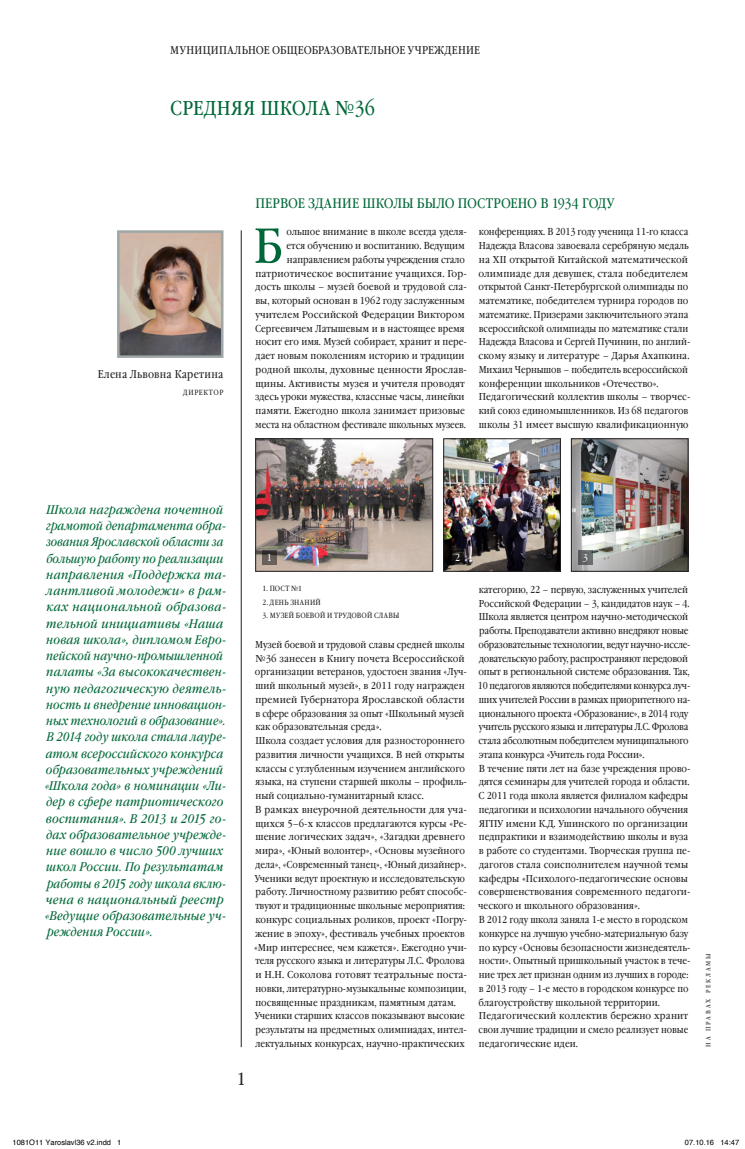
<style>
.page{position:relative;width:745px;height:1149px;background:#fff}
.page>*{position:absolute;margin:0;border:0;box-sizing:border-box;transform-origin:0 0}
.R-O8_Fonar{font:49.25px "Garamond Book Narrow C";color:#006838}
.R-O8_zagolovok{font:20px "Garamond Book Narrow C";letter-spacing:.02em;color:#006838}
.t1{font:17.5px "Garamond Book Narrow C";color:#231f20}
.R-O8_podzag{font:13.75px "Garamond Book Narrow C";letter-spacing:.01em;color:#006838}
.R-O8_vynos_Kursiv{font:italic 12.5px/16.2px "Garamond Book Narrow C";letter-spacing:.015em;color:#006838;scale:1.04 1}
.R-O8_forma{font:11.25px "Garamond Book Narrow C";letter-spacing:.02em;color:#231f20}
.R-O8_dir_FIO{font:11.25px "Garamond Book Narrow C";letter-spacing:.015em;color:#231f20}
.R-O8_Text{font:10px/13.8px "Garamond Book Narrow C";letter-spacing:-.005em;color:#231f20}
.R-O8_Text-2{font:10px/13.8px "Garamond Book Narrow C";letter-spacing:-.005em;color:#231f20;scale:1.07 1}
.R-O8_Fonar-2{font:10px/13.8px "Garamond Book Narrow C";color:#231f20;text-align:right}
.R-O8_Text-3{font:10px/13.8px "Garamond Book Narrow C";letter-spacing:-.025em;color:#231f20;scale:1.04 1}
.R-O8_Text-4{font:10px/13.8px "Garamond Book Narrow C";letter-spacing:-.005em;color:#231f20;scale:1.05 1}
._1_2_text_fonar{font:10px "Garamond Book Narrow C";color:#fff}
.ris_podpis{font:7.5px "Garamond Book Narrow C";letter-spacing:.03em;color:#231f20}
.t2{font:7.5px "Helvetica";color:#000}
.R-O8_dir_Dolzhn{font:7.5px "Garamond Book Narrow C";letter-spacing:.09em;color:#231f20}
.R-O8_Text-5{font:6.25px "Garamond Book Narrow C";letter-spacing:.3em;color:#231f20}
</style>
<div class="page">
<img style="left:120px;top:233px;width:100px;height:122px">
<div style="left:117px;top:230px;width:106px;height:128px;border:2px solid #9ea7a7"></div>
<img style="left:257px;top:441px;width:173px;height:128px">
<div style="left:255px;top:439px;width:177px;height:132px;border:1px solid #231f20"></div>
<img style="left:445px;top:441px;width:113px;height:128px">
<div style="left:443px;top:439px;width:117px;height:132px;border:1px solid #231f20"></div>
<img style="left:573px;top:441px;width:112px;height:128px">
<div style="left:571px;top:439px;width:116px;height:132px;border:1px solid #231f20"></div>
<svg style="left:262px;top:550px;width:14px;height:14px"></svg>
<svg style="left:450px;top:550px;width:14px;height:14px"></svg>
<svg style="left:578px;top:550px;width:14px;height:14px"></svg>
<hr style="left:241px;top:230px;width:1px;height:817px;background:#231f20">
<p class="R-O8_forma" style="left:170px;top:44px;width:311px">МУНИЦИПАЛЬНОЕ ОБЩЕОБРАЗОВАТЕЛЬНОЕ УЧРЕЖДЕНИЕ</p>
<p class="R-O8_zagolovok" style="left:170px;top:97px;width:206px">СРЕДНЯЯ ШКОЛА №36</p>
<p class="R-O8_dir_FIO" style="left:98px;top:368px;width:127px">Елена Львовна Каретина</p>
<p class="R-O8_dir_Dolzhn" style="left:183px;top:388px;width:42px">ДИРЕКТОР</p>
<p class="R-O8_podzag" style="left:255px;top:196px;width:360px">ПЕРВОЕ ЗДАНИЕ ШКОЛЫ БЫЛО ПОСТРОЕНО В 1934 ГОДУ</p>
<p class="R-O8_Fonar" style="left:253px;top:218px;width:31px">Б</p>
<p class="R-O8_Fonar-2" style="left:255px;top:225px;width:213px">ольшое внимание в школе всегда уделя-<br>ется обучению и воспитанию. Ведущим направлением работы учреждения стало патриотическое воспитание учащихся. Гор&shy;дость школы – музей боевой и трудовой сла&shy;вы, который основан в 1962 году заслуженным учителем Российской Федерации Виктором Сергеевичем Латышевым и в настоящее время носит его имя. Музей собирает, хранит и пере&shy;дает новым поколениям историю и традиции родной школы, духовные ценности Ярослав&shy;щины. Активисты музея и учителя проводят здесь уроки мужества, классные часы, линейки памяти. Ежегодно школа занимает призовые места на областном фестивале школьных музеев.</p>
<p class="R-O8_Text" style="left:478px;top:225px;width:213px">конференциях. В 2013 году ученица 11-го класса Надежда Власова завоевала серебряную медаль на XII открытой Китайской математической олимпиаде для девушек, стала победителем открытой Санкт-Петербургской олимпиады по математике, победителем турнира городов по математике. Призерами заключительного этапа всероссийской олимпиады по математике стали Надежда Власова и Сергей Пучинин, по англий&shy;скому языку и литературе – Дарья Ахапкина.<br>Михаил Чернышов – победитель всероссийской конференции школьников «Отечество».</p>
<p class="R-O8_Text-4" style="left:478px;top:390px;width:203px">Педагогический коллектив школы – творчес&shy;кий союз единомышленников. Из 68 педагогов школы 31 имеет высшую квалификационную</p>
<p class="R-O8_vynos_Kursiv" style="left:45px;top:502px;width:176px">Школа награждена почетной грамотой департамента обра&shy;зования Ярославской области за большую работу по реализации направления «Поддержка та&shy;лантливой молодежи» в рам&shy;ках национальной образова&shy;тельной инициативы «Наша новая школа», дипломом Евро&shy;пейской научно-промышленной палаты «За высококачествен&shy;ную педагогическую деятель&shy;ность и внедрение инновацион&shy;ных технологий в образование».<br>В 2014 году школа стала лауре&shy;атом всероссийского конкурса образовательных учреждений «Школа года» в номинации «Ли&shy;дер в сфере патриотического воспитания». В 2013 и 2015 го&shy;дах образовательное учрежде&shy;ние вошло в число 500 лучших школ России. По результатам работы в 2015 году школа вклю&shy;чена в национальный реестр «Ведущие образовательные уч&shy;реждения России».</p>
<p class="t1" style="left:236px;top:1069px;width:10px">1</p>
<p class="_1_2_text_fonar" style="left:267px;top:552px;width:7px">1</p>
<p class="_1_2_text_fonar" style="left:455px;top:552px;width:7px">2</p>
<p class="_1_2_text_fonar" style="left:582px;top:552px;width:7px">3</p>
<p class="ris_podpis" style="left:262px;top:584px;width:41px">1. ПОСТ №1</p>
<p class="ris_podpis" style="left:262px;top:598px;width:60px">2. ДЕНЬ ЗНАНИЙ</p>
<p class="ris_podpis" style="left:262px;top:611px;width:138px">3. МУЗЕЙ БОЕВОЙ И ТРУДОВОЙ СЛАВЫ</p>
<p class="R-O8_Text" style="left:255px;top:638px;width:213px">Музей боевой и трудовой славы средней школы №36 занесен в Книгу почета Всероссийской организации ветеранов, удостоен звания «Луч&shy;ший школьный музей», в 2011 году награжден премией Губернатора Ярославской области в сфере образования за опыт «Школьный музей как образовательная среда».</p>
<p class="R-O8_Text-4" style="left:255px;top:734px;width:203px">Школа создает условия для разностороннего развития личности учащихся. В ней открыты классы с углубленным изучением английского языка, на ступени старшей школы – профиль&shy;ный социально-гуманитарный класс.</p>
<p class="R-O8_Text-2" style="left:254px;top:803px;width:200px">В рамках внеурочной деятельности для уча&shy;щихся 5–6-х классов предлагаются курсы «Ре&shy;шение логических задач», «Загадки древнего мира», «Юный волонтер», «Основы музейного дела», «Современный танец», «Юный дизайнер».<br>Ученики ведут проектную и исследовательскую работу. Личностному развитию ребят способс&shy;твуют и традиционные школьные мероприятия: конкурс социальных роликов, проект «Погру&shy;жение в эпоху», фестиваль учебных проектов «Мир интереснее, чем кажется». Ежегодно учи&shy;теля русского языка и литературы Л.С. Фролова и Н.Н. Соколова готовят театральные поста&shy;новки, литературно-музыкальные композиции, посвященные праздникам, памятным датам.</p>
<p class="R-O8_Text" style="left:255px;top:1009px;width:213px">Ученики старших классов показывают высокие результаты на предметных олимпиадах, интел&shy;лектуальных конкурсах, научно-практических</p>
<p class="R-O8_Text" style="left:478px;top:583px;width:212px">категорию, 22 – первую, заслуженных учителей<br>Российской Федерации – 3, кандидатов наук – 4.</p>
<p class="R-O8_Text-3" style="left:477px;top:610px;width:206px">Школа является центром научно-методической работы. Преподаватели активно внедряют новые образовательные технологии, ведут научно-иссле&shy;довательскую работу, распространяют передовой опыт в региональной системе образования. Так, 10 педагогов являются победителями конкурса луч&shy;ших учителей России в рамках приоритетного на&shy;ционального проекта «Образование», в 2014 году учитель русского языка и литературы Л.С. Фролова стала абсолютным победителем муниципального этапа конкурса «Учитель года России».</p>
<p class="R-O8_Text" style="left:478px;top:762px;width:214px">В течение пяти лет на базе учреждения прово&shy;дятся семинары для учителей города и области.<br>С 2011 года школа является филиалом кафедры педагогики и психологии начального обучения ЯГПУ имени К.Д. Ушинского по организации педпрактики и взаимодействию школы и вуза в работе со студентами. Творческая группа пе&shy;дагогов стала соисполнителем научной темы кафедры «Психолого-педагогические основы совершенствования современного педагоги&shy;ческого и школьного образования».</p>
<p class="R-O8_Text" style="left:478px;top:913px;width:213px">В 2012 году школа заняла 1-е место в городском конкурсе на лучшую учебно-материальную базу по курсу «Основы безопасности жизнедеятель&shy;ности». Опытный пришкольный участок в тече&shy;ние трех лет признан одним из лучших в городе: в 2013 году – 1-е место в городском конкурсе по благоустройству школьной территории.</p>
<p class="R-O8_Text-4" style="left:478px;top:1009px;width:201px;text-align:justify">Педагогический коллектив бережно хранит свои лучшие традиции и смело реализует новые педагогические идеи.</p>
<p class="R-O8_Text-5" style="left:704px;top:1047px;width:95px;rotate:-90deg">НА ПРАВАХ РЕКЛАМЫ</p>
<p class="t2" style="left:12px;top:1137px;width:110px">1081O11 Yaroslavl36 v2.indd 1</p>
<p class="t2" style="left:684px;top:1137px;width:56px">07.10.16 14:47</p>
</div>
